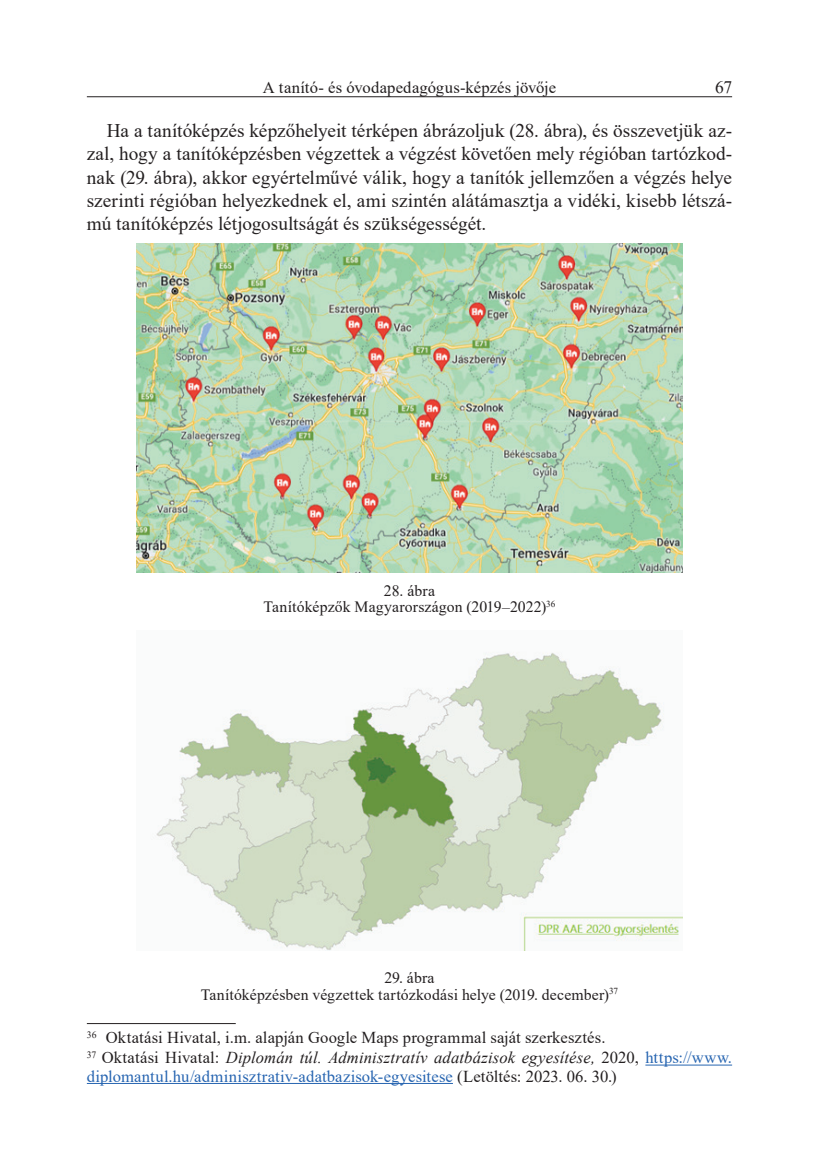
<style>
.page{position:relative;width:819px;height:1166px;background:#fff}
.page>*{position:absolute;margin:0;border:0;box-sizing:border-box;transform-origin:0 0}
.t1{font:19.25px/23.1px "Times New Roman";color:#231f20;text-align:justify}
.t2{font:17.5px "Times New Roman";color:#231f20}
.t3{font:16.62px/19.1px "Times New Roman";letter-spacing:.01em;color:#231f20}
.t4{font:15.75px/16.6px "Times New Roman";letter-spacing:.01em;color:#231f20;text-align:center}
.s1{font-style:italic}
.s2{color:#2765b1}
</style>
<div class="page">
<hr style="left:87px;top:96px;width:645px;height:1px;background:#231f20">
<hr style="left:87px;top:1023px;width:149px;height:1px;background:#231f20">
<hr style="left:645px;top:1064px;width:87px;height:1px;background:#2765b1">
<hr style="left:87px;top:1083px;width:366px;height:1px;background:#2765b1">
<img style="left:136px;top:243px;width:546px;height:329px">
<img style="left:156px;top:652px;width:526px;height:298px">
<p class="t3" style="left:263px;top:77px;width:295px">A tanító- és óvodapedagógus-képzés jövője</p>
<p class="t2" style="left:715px;top:75px;width:19px">67</p>
<p class="t1" style="left:87px;top:119px;width:646px;text-indent:20px">Ha a tanítóképzés képzőhelyeit térképen ábrázoljuk (28. ábra), és összevetjük az&shy;zal, hogy a tanítóképzésben végzettek a végzést követően mely régióban tartózkod&shy;nak (29. ábra), akkor egyértelművé válik, hogy a tanítók jellemzően a végzés helye szerinti régióban helyezkednek el, ami szintén alátámasztja a vidéki, kisebb létszá&shy;mú tanítóképzés létjogosultságát és szükségességét.</p>
<p class="t4" style="left:263px;top:581px;width:293px">28. ábra<br>Tanítóképzők Magyarországon (2019–2022)<sup>36</sup></p>
<p class="t4" style="left:201px;top:969px;width:418px">29. ábra<br>Tanítóképzésben végzettek tartózkodási helye (2019. december)<sup>37</sup></p>
<p class="t3" style="left:87px;top:1028px;width:646px"><sup>36</sup> Oktatási Hivatal, i.m. alapján Google Maps programmal saját szerkesztés.<br><sup>37</sup> Oktatási Hivatal: <span class="s1">Diplomán túl. Adminisztratív adatbázisok egyesítése,</span> 2020, <span class="s2">https://www. diplomantul.hu/adminisztrativ-adatbazisok-egyesitese</span> (Letöltés: 2023. 06. 30.)</p>
</div>
